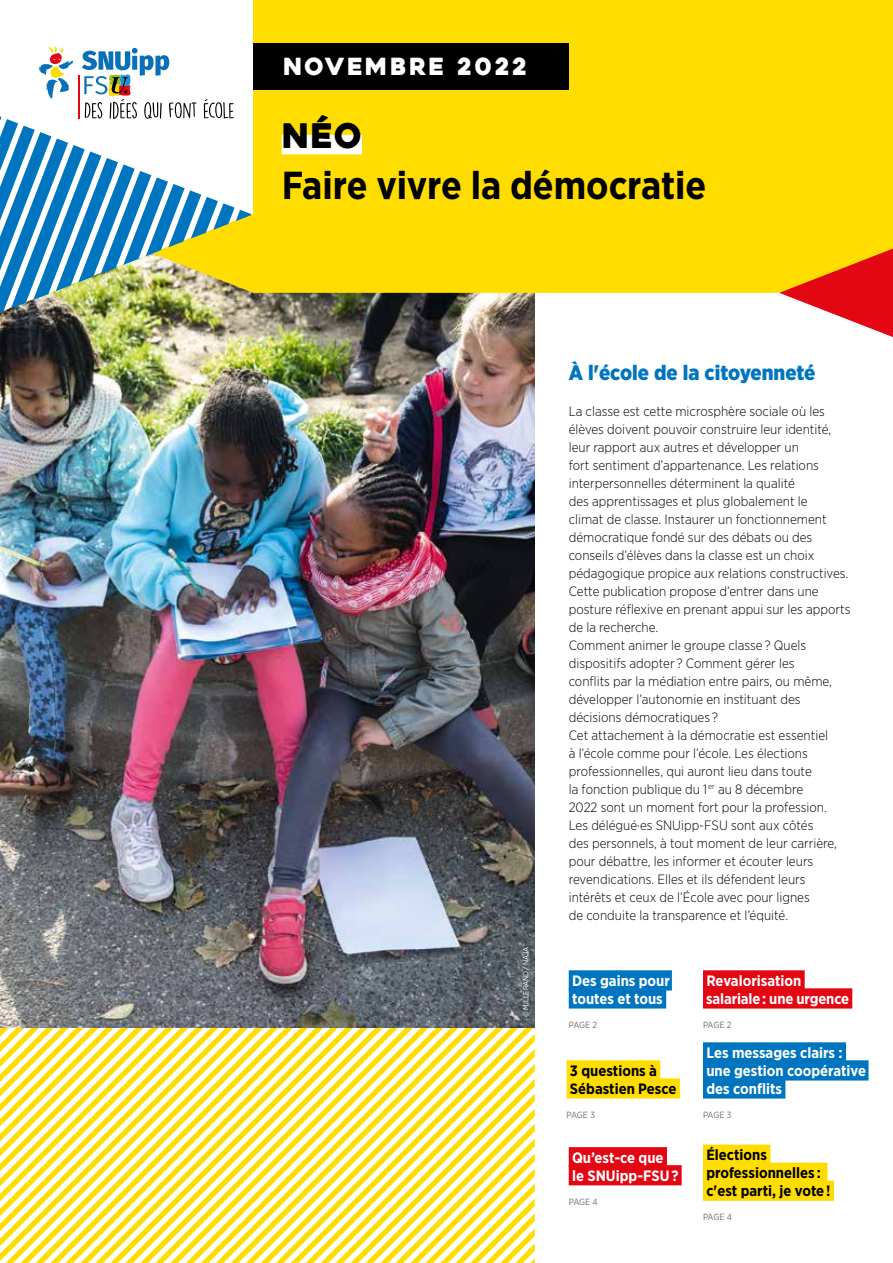
<style>
.page{position:relative;width:893px;height:1263px;background:#fff}
.page>*{position:absolute;margin:0;border:0;box-sizing:border-box;transform-origin:0 0}
.t1{font:700 39px "Gotham Narrow";letter-spacing:-.005em;color:#000}
.t2{font:33.75px "Heavitas";color:#000}
.t3{font:23.55px "Heavitas";letter-spacing:.1em;color:#fff}
.t4{font:900 21px "Gotham Narrow";color:#0075bf}
.t5{font:700 15px/18px "Gotham Narrow";color:#fff}
.t6{font:700 15px/18px "Gotham Narrow";color:#000}
.t7{font:300 13.5px/18px "Gotham Narrow";color:#000}
.t8{font:9px "Gotham Narrow";letter-spacing:-.035em;color:#706f6f}
.t9{font:7.5px "Gotham Narrow";color:#fff}
</style>
<div class="page">
<svg style="left:0;top:1028px;width:535px;height:235px"></svg>
<img style="left:0;top:293px;width:535px;height:735px">
<div style="left:253px;top:0;width:640px;height:293px;background:#fd0"></div>
<div style="left:252px;top:43px;width:317px;height:47px;background:#000"></div>
<svg style="left:779px;top:249px;width:114px;height:88px"></svg>
<img style="left:0;top:116px;width:251px;height:197px">
<svg style="left:39px;top:46px;width:34px;height:53px"></svg>
<hr style="left:78px;top:76px;width:2px;height:43px;background:#e30613">
<svg style="left:82px;top:48px;width:152px;height:71px"></svg>
<div style="left:282px;top:135px;width:80px;height:19px;background:#fff"></div>
<div style="left:569px;top:970px;width:103px;height:20px;background:#0075bf"></div>
<div style="left:569px;top:988px;width:97px;height:20px;background:#0075bf"></div>
<div style="left:703px;top:1042px;width:143px;height:20px;background:#0075bf"></div>
<div style="left:703px;top:1060px;width:165px;height:20px;background:#0075bf"></div>
<div style="left:703px;top:1078px;width:82px;height:20px;background:#0075bf"></div>
<div style="left:567px;top:1060px;width:93px;height:20px;background:#fd0"></div>
<div style="left:567px;top:1078px;width:113px;height:20px;background:#fd0"></div>
<div style="left:703px;top:1144px;width:67px;height:21px;background:#fd0"></div>
<div style="left:703px;top:1162px;width:124px;height:21px;background:#fd0"></div>
<div style="left:703px;top:1180px;width:131px;height:21px;background:#fd0"></div>
<div style="left:703px;top:970px;width:102px;height:20px;background:#e30613"></div>
<div style="left:703px;top:988px;width:149px;height:20px;background:#e30613"></div>
<div style="left:569px;top:1147px;width:98px;height:20px;background:#e30613"></div>
<div style="left:569px;top:1165px;width:113px;height:20px;background:#e30613"></div>
<h3 class="t3" style="left:283px;top:52px;width:246px">NOVEMBRE 2022</h3>
<h2 class="t2" style="left:282px;top:115px;width:82px">Néo</h2>
<h1 class="t1" style="left:282px;top:160px;width:426px">Faire vivre la démocratie</h1>
<p class="t9" style="left:521px;top:1017px;width:72px;rotate:-90deg">© MILLERAND / NAJA</p>
<h3 class="t4" style="left:569px;top:358px;width:248px">À l'école de la citoyenneté</h3>
<p class="t7" style="left:569px;top:401px;width:283px">La classe est cette microsphère sociale où les élèves doivent pouvoir construire leur identité, leur rapport aux autres et développer un<br>fort sentiment d’appartenance. Les relations interpersonnelles déterminent la qualité<br>des apprentissages et plus globalement le<br>climat de classe. Instaurer un fonctionnement démocratique fondé sur des débats ou des conseils d’élèves dans la classe est un choix pédagogique propice aux relations constructives.<br>Cette publication propose d’entrer dans une posture réflexive en prenant appui sur les apports de la recherche.<br>Comment animer le groupe classe ? Quels dispositifs adopter ? Comment gérer les<br>conflits par la médiation entre pairs, ou même, développer l’autonomie en instituant des décisions démocratiques ?<br>Cet attachement à la démocratie est essentiel<br>à l’école comme pour l’école. Les élections professionnelles, qui auront lieu dans toute<br>la fonction publique du 1 <sup>er</sup> au 8 décembre<br>2022 sont un moment fort pour la profession.<br>Les délégué·es SNUipp-FSU sont aux côtés<br>des personnels, à tout moment de leur carrière, pour débattre, les informer et écouter leurs revendications. Elles et ils défendent leurs intérêts et ceux de l’École avec pour lignes<br>de conduite la transparence et l’équité.</p>
<p class="t5" style="left:572px;top:971px;width:99px">Des gains pour toutes et tous</p>
<p class="t8" style="left:569px;top:1019px;width:30px">PAGE 2</p>
<p class="t6" style="left:570px;top:1061px;width:108px">3 questions à<br>Sébastien Pesce</p>
<p class="t8" style="left:567px;top:1109px;width:30px">PAGE 3</p>
<p class="t5" style="left:572px;top:1148px;width:108px">Qu’est-ce que le SNUipp-FSU ?</p>
<p class="t8" style="left:569px;top:1196px;width:30px">PAGE 4</p>
<p class="t5" style="left:706px;top:971px;width:145px">Revalorisation salariale : une urgence</p>
<p class="t8" style="left:703px;top:1019px;width:30px">PAGE 2</p>
<p class="t5" style="left:706px;top:1043px;width:161px">Les messages clairs : une gestion coopérative des conflits</p>
<p class="t8" style="left:703px;top:1109px;width:30px">PAGE 3</p>
<p class="t6" style="left:706px;top:1145px;width:126px">Élections professionnelles : c'est parti, je vote !</p>
<p class="t8" style="left:703px;top:1211px;width:30px">PAGE 4</p>
</div>
